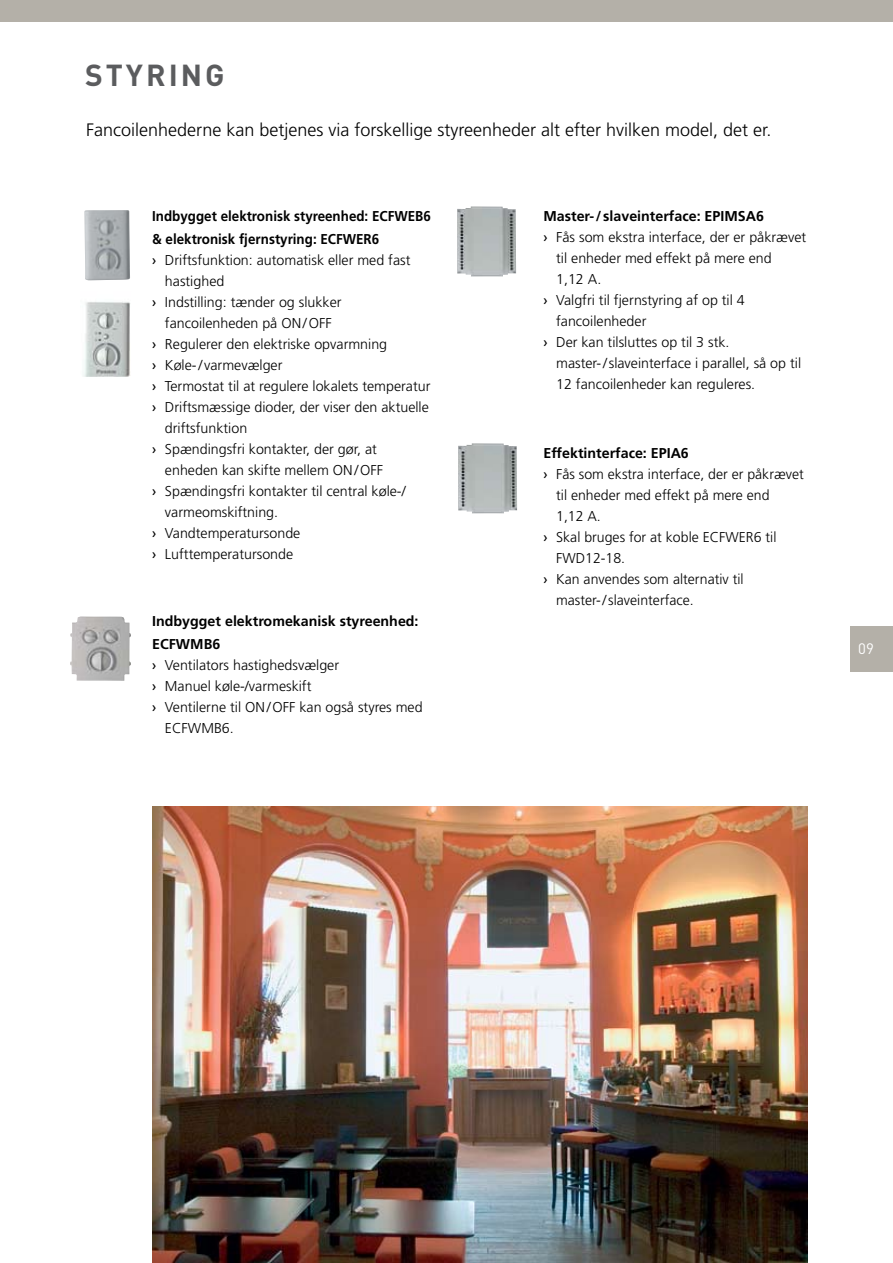
<style>
.page{position:relative;width:893px;height:1263px;background:#fff}
.page>*{position:absolute;margin:0;border:0;box-sizing:border-box;transform-origin:0 0}
.t1{font:700 30px "DIN";letter-spacing:.1em;color:#5b5c5e}
.t2{font:300 18px "Frutiger";color:#000}
.t3{font:15px "DIN";color:#fff}
.t4{font:300 14.25px "Frutiger";color:#000}
.t5{font:700 14.25px/22.5px "Frutiger";color:#000}
.t6{font:700 14.25px/22.5px "Frutiger";color:#000;scale:.94 1}
.s1{font-weight:400}
</style>
<div class="page">
<div style="left:850px;top:626px;width:43px;height:45px;background:#b4b0a8"></div>
<div style="left:0;top:0;width:893px;height:21px;background:#b4b0a8"></div>
<img style="left:83px;top:302px;width:47px;height:75px">
<img style="left:70px;top:616px;width:61px;height:65px">
<img style="left:457px;top:206px;width:59px;height:70px">
<img style="left:458px;top:443px;width:59px;height:70px">
<img style="left:84px;top:210px;width:46px;height:70px">
<img style="left:152px;top:807px;width:655px;height:456px">
<h1 class="t1" style="left:85px;top:55px;width:141px">STYRING</h1>
<p class="t2" style="left:86px;top:119px;width:687px">Fancoilenhederne kan betjenes via forskellige styreenheder alt efter hvilken model, det er.</p>
<p class="t6" style="left:152px;top:205px;width:298px">Indbygget elektronisk styreenhed: ECFWEB6 &amp; elektronisk fjernstyring: ECFWER6</p>
<p class="t4" style="left:152px;top:252px;width:260px"><span class="s1">›</span> Driftsfunktion: automatisk eller med fast</p>
<p class="t4" style="left:165px;top:273px;width:61px">hastighed</p>
<p class="t4" style="left:152px;top:294px;width:191px"><span class="s1">›</span> Indstilling: tænder og slukker</p>
<p class="t4" style="left:165px;top:315px;width:168px">fancoilenheden på ON/OFF</p>
<p class="t4" style="left:152px;top:336px;width:236px"><span class="s1">›</span> Regulerer den elektriske opvarmning</p>
<p class="t4" style="left:152px;top:357px;width:132px"><span class="s1">›</span> Køle-/ varmevælger</p>
<p class="t4" style="left:152px;top:378px;width:280px"><span class="s1">›</span> Termostat til at regulere lokalets temperatur</p>
<p class="t4" style="left:152px;top:399px;width:278px"><span class="s1">›</span> Driftsmæssige dioder, der viser den aktuelle</p>
<p class="t4" style="left:165px;top:420px;width:84px">driftsfunktion</p>
<p class="t4" style="left:152px;top:441px;width:226px"><span class="s1">›</span> Spændingsfri kontakter, der gør, at</p>
<p class="t4" style="left:165px;top:462px;width:220px">enheden kan skifte mellem ON/OFF</p>
<p class="t4" style="left:152px;top:483px;width:255px"><span class="s1">›</span> Spændingsfri kontakter til central køle-/</p>
<p class="t4" style="left:165px;top:504px;width:115px">varmeomskiftning.</p>
<p class="t4" style="left:152px;top:525px;width:150px"><span class="s1">›</span> Vandtemperatursonde</p>
<p class="t4" style="left:152px;top:546px;width:143px"><span class="s1">›</span> Lufttemperatursonde</p>
<p class="t5" style="left:152px;top:610px;width:268px">Indbygget elektromekanisk styreenhed:<br>ECFWMB6</p>
<p class="t4" style="left:152px;top:657px;width:188px"><span class="s1">›</span> Ventilators hastighedsvælger</p>
<p class="t4" style="left:152px;top:678px;width:161px"><span class="s1">›</span> Manuel køle-/varmeskift</p>
<p class="t4" style="left:152px;top:699px;width:272px"><span class="s1">›</span> Ventilerne til ON/OFF kan også styres med</p>
<p class="t4" style="left:165px;top:720px;width:70px">ECFWMB6.</p>
<p class="t5" style="left:543px;top:205px;width:222px">Master-/ slaveinterface: EPIMSA6</p>
<p class="t4" style="left:543px;top:229px;width:264px"><span class="s1">›</span> Fås som ekstra interface, der er påkrævet</p>
<p class="t4" style="left:556px;top:250px;width:217px">til enheder med effekt på mere end</p>
<p class="t4" style="left:556px;top:271px;width:47px">1,12 A.</p>
<p class="t4" style="left:543px;top:292px;width:203px"><span class="s1">›</span> Valgfri til fjernstyring af op til 4</p>
<p class="t4" style="left:556px;top:313px;width:92px">fancoilenheder</p>
<p class="t4" style="left:543px;top:334px;width:188px"><span class="s1">›</span> Der kan tilsluttes op til 3 stk.</p>
<p class="t4" style="left:556px;top:355px;width:247px">master-/slaveinterface i parallel, så op til</p>
<p class="t4" style="left:556px;top:376px;width:201px">12 fancoilenheder kan reguleres.</p>
<p class="t5" style="left:543px;top:441px;width:147px">Effektinterface: EPIA6</p>
<p class="t4" style="left:543px;top:466px;width:262px"><span class="s1">›</span> Fås som ekstra interface, der er påkrævet</p>
<p class="t4" style="left:556px;top:487px;width:215px">til enheder med effekt på mere end</p>
<p class="t4" style="left:556px;top:508px;width:46px">1,12 A.</p>
<p class="t4" style="left:543px;top:529px;width:235px"><span class="s1">›</span> Skal bruges for at koble ECFWER6 til</p>
<p class="t4" style="left:556px;top:550px;width:70px">FWD12-18.</p>
<p class="t4" style="left:543px;top:571px;width:202px"><span class="s1">›</span> Kan anvendes som alternativ til</p>
<p class="t4" style="left:556px;top:592px;width:139px">master-/slaveinterface.</p>
<p class="t3" style="left:858px;top:640px;width:17px">09</p>
</div>
